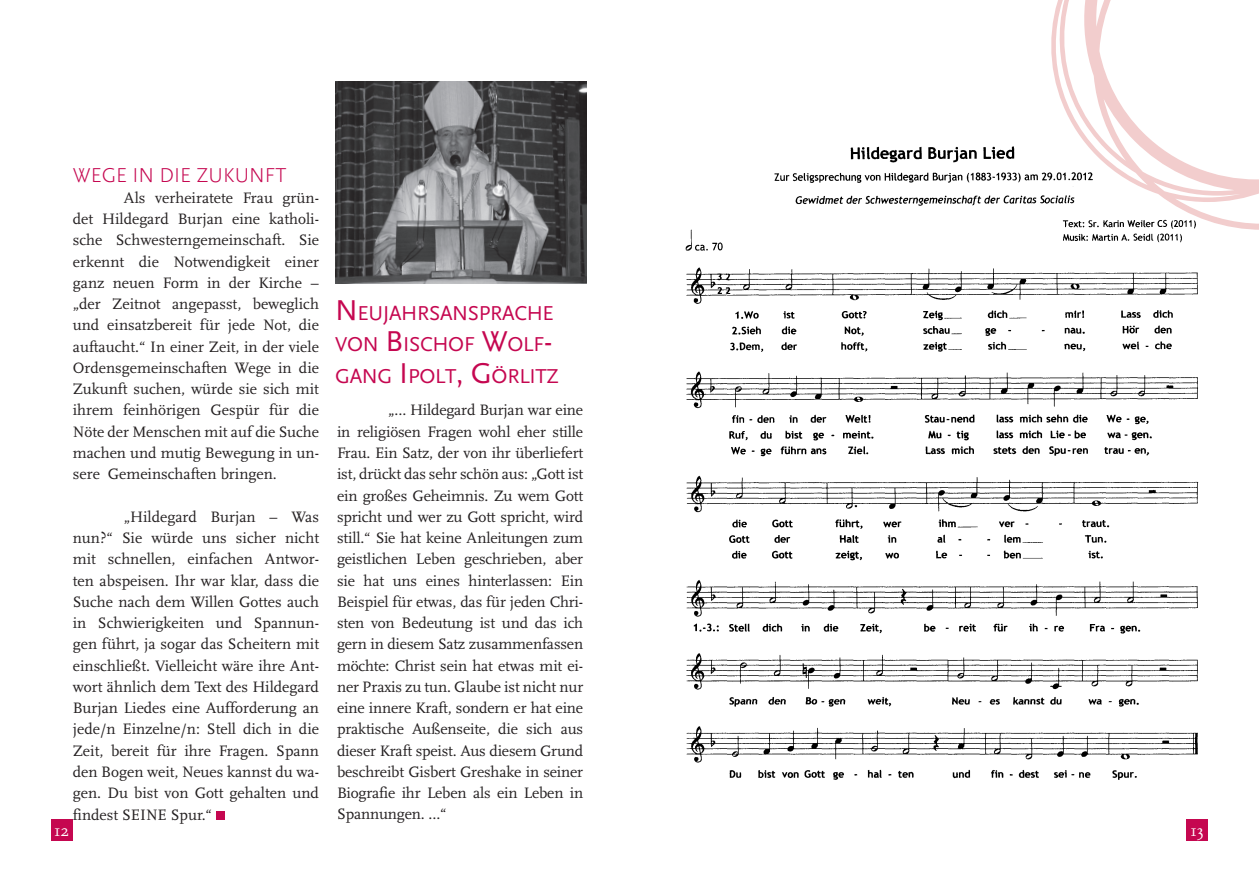
<style>
.page{position:relative;width:1259px;height:893px;background:#fff}
.page>*{position:absolute;margin:0;border:0;box-sizing:border-box;transform-origin:0 0}
.t1{font:21px/31.5px "Scala Sans Caps";letter-spacing:-.015em;color:#c50750}
.t2{font:300 21px "Scala Sans";color:#c50750}
.t3{font:16.5px "Scala Caps";color:#fff}
.t4{font:15.75px/21.3px "Scala";color:#231f20;text-align:justify}
.s1{font-size:30px}
</style>
<div class="page">
<img style="left:685px;top:146px;width:514px;height:634px">
<svg style="left:1049px;top:0;width:210px;height:230px"></svg>
<div style="left:51px;top:819px;width:21px;height:22px;background:#c50750"></div>
<div style="left:1186px;top:819px;width:22px;height:22px;background:#c50750"></div>
<div style="left:216px;top:811px;width:8px;height:8px;background:#c50750"></div>
<img style="left:336px;top:81px;width:250px;height:203px">
<h1 class="t2" style="left:73px;top:163px;width:30px">WEGE</h1>
<h1 class="t2" style="left:133px;top:163px;width:38px">IN DIE</h1>
<h1 class="t2" style="left:196px;top:163px;width:92px">ZUKUNFT</h1>
<p class="t4" style="left:73px;top:187px;width:248px;text-indent:51px">Als verheiratete Frau grün&shy;det Hildegard Burjan eine katholi&shy;sche S chwesterngemeinschaft. Sie erkennt die Notwendigkeit einer ganz neuen Form in der Kirche – „der Zeitnot angepasst, beweglich und einsatzbereit für jede Not, die auftaucht.“ In einer Zeit, in der viele Ordensgemeinschaften Wege in die Zukunft suchen, würde sie sich mit ihrem feinhörigen Gespür für die Nöte der Menschen mit auf die Suche machen und mutig Bewegung in un&shy;sere Gemeinschaften bringen.</p>
<p class="t4" style="left:73px;top:506px;width:248px;text-indent:51px">„Hildegard Burjan – Was nun?“ Sie würde uns sicher nicht mit schnellen, einfachen Antwor&shy;ten abspeisen. Ihr war klar, dass die Suche nach dem Willen Gottes auch in S chwierigkeiten und S pannun&shy;gen führt, ja sogar das S cheitern mit einschließt. Vielleicht wäre ihre Ant&shy;wort ähnlich dem Text des Hildegard Burjan Liedes eine Aufforderung an jede/n Einzelne/n: S tell dich in die Zeit, bereit für ihre Fragen. S pann den Bogen weit, Neues kannst du wa&shy;gen. Du bist von Gott gehalten und findest S EINE S pur.“</p>
<h1 class="t1" style="left:335px;top:297px;width:225px"><span class="s1">N</span>EUJAHRSAN SPRACHE<br>VON <span class="s1">B</span>ISCHOF <span class="s1">W</span>OLF<span class="s1">-<br></span>GAN G <span class="s1">I</span> POLT<span class="s1">, G</span> ÖRLITZ</h1>
<p class="t4" style="left:337px;top:400px;width:248px;text-indent:51px">„… Hildegard Burjan war eine in religiösen Fragen wohl eher stille Frau. Ein Satz, der von ihr überliefert ist, drückt das sehr schön aus: „Gott ist ein großes Geheimnis. Zu wem Gott spricht und wer zu Gott spricht, wird still.“ Sie hat keine Anleitungen zum geistlichen Leben geschrieben, aber sie hat uns eines hinterlassen: Ein Beispiel für etwas, das für jeden Chri&shy;sten von Bedeutung ist und das ich gern in diesem Satz zusammenfassen möchte: Christ sein hat etwas mit ei&shy;ner Praxis zu tun. Glaube ist nicht nur eine innere Kraft, sondern er hat eine praktische Außenseite, die sich aus dieser Kraft speist. Aus diesem Grund beschreibt Gisbert Greshake in seiner Biografie ihr Leben als ein Leben in S pannungen. …“</p>
<p class="t3" style="left:54px;top:822px;width:17px">12</p>
<p class="t3" style="left:1190px;top:822px;width:15px">13</p>
</div>
